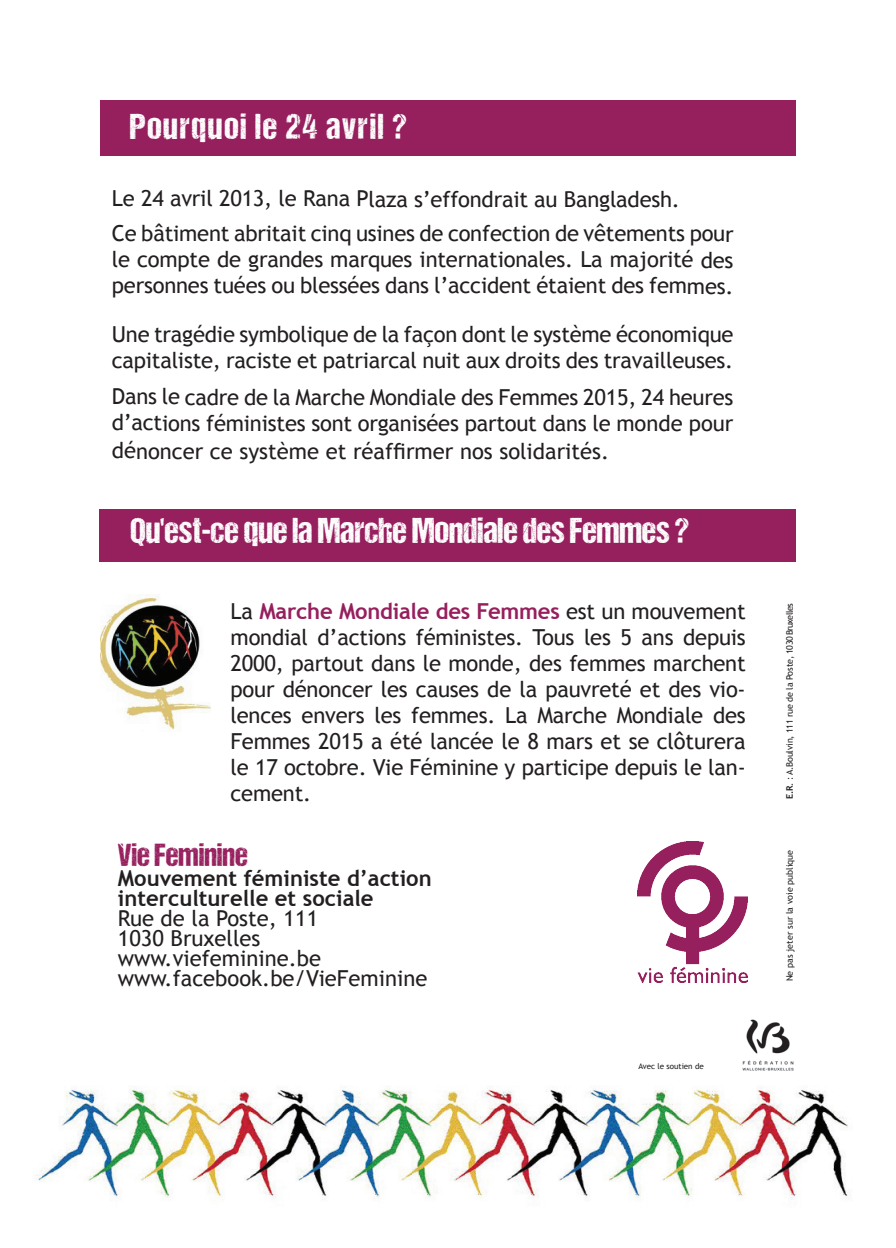
<style>
.page{position:relative;width:896px;height:1248px;background:#fff}
.page>*{position:absolute;margin:0;border:0;box-sizing:border-box;transform-origin:0 0}
.t1{font:36px "DCC Ash";color:#fff}
.t2{font:36px "DCC Ash";letter-spacing:.05em;color:#fff}
.t3{font:32px "DCC Ash";color:#961f5e}
.t4{font:22px/26px "Trebuchet MS";letter-spacing:-.01em;color:#231f20}
.t5{font:700 22px/20px "Trebuchet MS";color:#231f20}
.t6{font:9px "Trebuchet MS";letter-spacing:-.02em;color:#231f20}
.t7{font:9px "Trebuchet MS";color:#231f20}
.t8{font:8px "Trebuchet MS";color:#231f20}
.s1{font-weight:700;color:#961f5e}
.s2{font-weight:700}
</style>
<div class="page">
<img style="left:742px;top:1019px;width:52px;height:52px">
<img style="left:637px;top:841px;width:110px;height:141px">
<div style="left:100px;top:100px;width:695px;height:56px;background:#961f5e"></div>
<img style="left:36px;top:1086px;width:813px;height:113px">
<div style="left:99px;top:508px;width:696px;height:53px;background:#961f5e"></div>
<img style="left:100px;top:595px;width:110px;height:135px">
<h1 class="t2" style="left:130px;top:107px;width:278px">Pourquoi le 24 avril ?</h1>
<p class="t4" style="left:112px;top:182px;width:623px;line-height:34.6px">Le 24 avril 2013, le Rana Plaza s’effondrait au Bangladesh.<br>Ce bâtiment abritait cinq usines de confection de vêtements pour</p>
<p class="t4" style="left:112px;top:247px;width:623px">le compte de grandes marques internationales. La majorité des personnes tuées ou blessées dans l’accident étaient des femmes.</p>
<p class="t4" style="left:112px;top:321px;width:623px">Une tragédie symbolique de la façon dont le système économique capitaliste, raciste et patriarcal nuit aux droits des travailleuses.</p>
<p class="t4" style="left:112px;top:384px;width:623px">Dans le cadre de la Marche Mondiale des Femmes 2015, 24 heures d’actions féministes sont organisées partout dans le monde pour</p>
<p class="t4" style="left:112px;top:438px;width:499px">dénoncer ce système et réaffirmer nos solidarités.</p>
<h1 class="t1" style="left:130px;top:511px;width:560px">Qu'est-ce que la Marche Mondiale des Femmes ?</h1>
<p class="t4" style="left:231px;top:598px;width:517px;text-align:justify">La <span class="s1">Marche Mondiale des Femmes</span> est un mouvement mondial d’actions féministes. Tous les 5 ans depuis 2000, partout dans le monde, des femmes marchent pour dénoncer les causes de la pauvreté et des vio&shy;lences envers les femmes. La Marche Mondiale des Femmes 2015 a été lancée le 8 mars et se clôturera le 17 octobre. Vie Féminine y participe depuis le lan&shy;cement.</p>
<h2 class="t3" style="left:118px;top:837px;width:131px">Vie Feminine</h2>
<p class="t5" style="left:118px;top:868px;width:315px">Mouvement féministe d’action interculturelle et sociale</p>
<p class="t4" style="left:118px;top:908px;width:311px;line-height:20px">Rue de la Poste, 111<br>1030 Bruxelles www.viefeminine.be www.facebook.be/VieFeminine</p>
<p class="t8" style="left:638px;top:1061px;width:67px">Avec le soutien de</p>
<p class="t6" style="left:784px;top:799px;width:197px;rotate:-90deg"><span class="s2">E.R</span>. : A.Boulvin, 111 rue de la Poste, 1030 Bruxelles</p>
<p class="t7" style="left:784px;top:981px;width:133px;rotate:-90deg">Ne pas jeter sur la voie publique</p>
</div>
